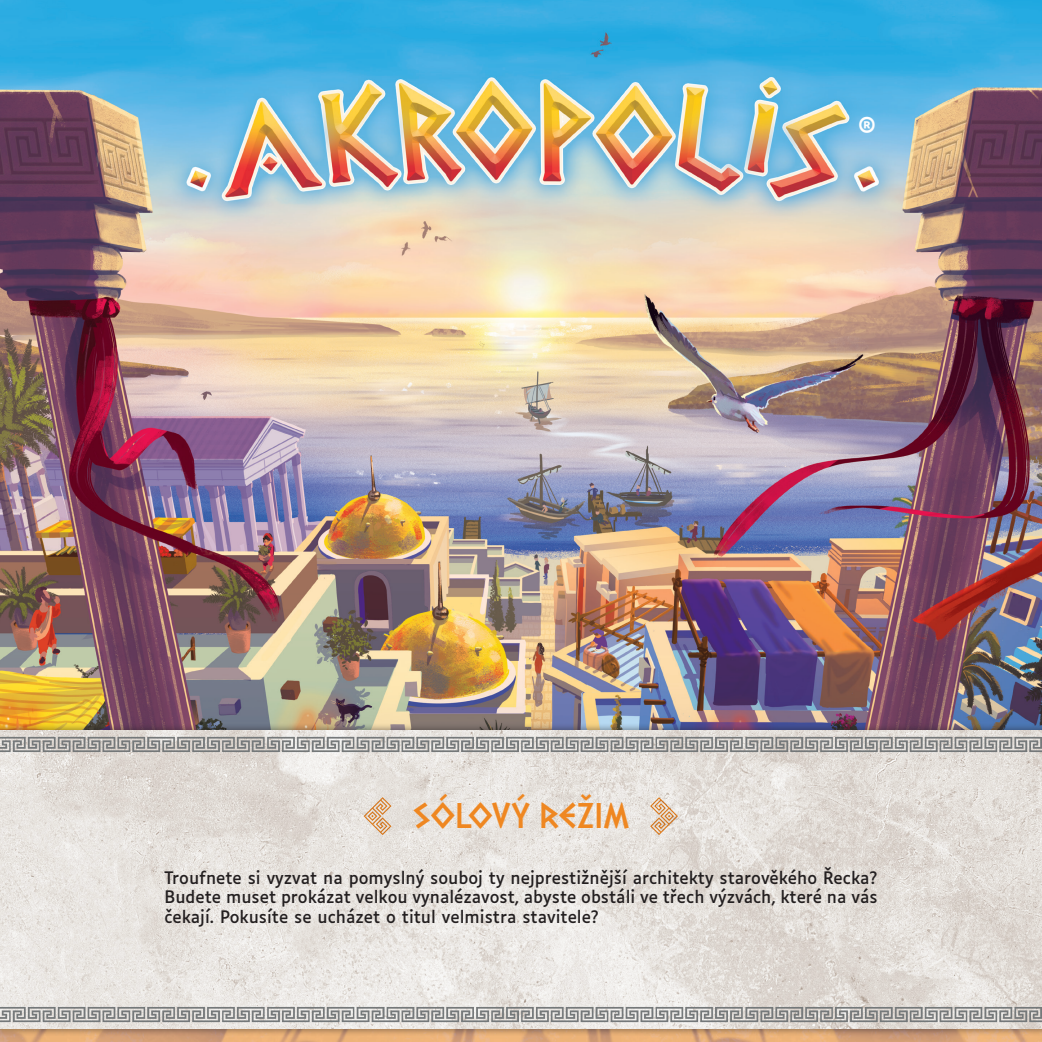
<style>
.page{position:relative;width:1042px;height:1042px;background:#fff}
.page>*{position:absolute;margin:0;border:0;box-sizing:border-box;transform-origin:0 0}
.Titre_1{font:700 30px "Dalek Pinpoint";color:#ef8721}
.t1{font:24px "Luciole";color:#fff}
.Texte{font:16.5px/19.8px "Luciole";color:#231f20;text-align:justify}
</style>
<div class="page">
<img style="left:0;top:0;width:1042px;height:1042px">
<svg style="left:0;top:63px;width:254px;height:15px;background:#36aee3"></svg>
<div style="left:0;top:723px;width:1042px;height:313px;background:#231f20;opacity:.36"></div>
<img style="left:0;top:730px;width:1042px;height:298px">
<svg style="left:364px;top:797px;width:27px;height:38px"></svg>
<svg style="left:650px;top:797px;width:28px;height:38px"></svg>
<p class="t1" style="left:858px;top:107px;width:19px">®</p>
<p class="Titre_1" style="left:413px;top:800px;width:218px">SÓLOVÝ REŽIM</p>
<p class="Texte" style="left:164px;top:866px;width:714px">Troufnete si vyzvat na pomyslný souboj ty nejprestižnější architekty starověkého Řecka?<br>Budete muset prokázat velkou vynalézavost, abyste obstáli ve třech výzvách, které na vás čekají. Pokusíte se ucházet o titul velmistra stavitele?</p>
</div>
